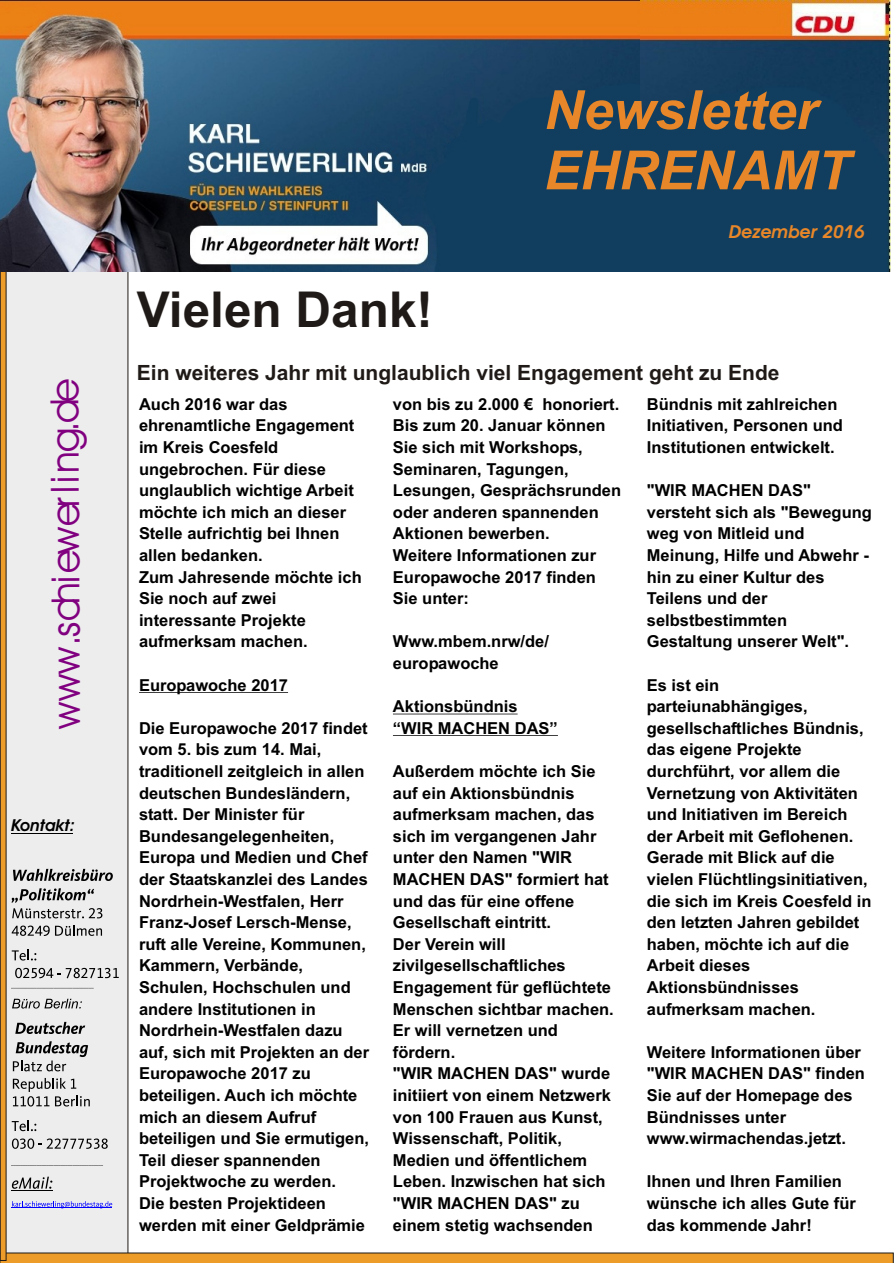
<style>
.page{position:relative;width:894px;height:1263px;background:#fff}
.page>*{position:absolute;margin:0;border:0;box-sizing:border-box;transform-origin:0 0}
.t1{font:italic 700 54px/60.3px "Arial";color:#e88729}
.t2{font:700 49.5px "Arial";color:#1f1a17}
.t3{font:39px "Avant Garde Bk BT";color:#800080}
.t4{font:700 21px "Arial";color:#1f1a17}
.t5{font:italic 700 18px "Avant Garde Bk BT";color:#e88729}
.t6{font:700 16.5px "Arial";color:#000}
.t7{font:italic 700 16.5px "Avant Garde Bk BT";color:#000}
</style>
<div class="page">
<div style="left:0;top:207px;width:128px;height:1049px;background:#ededed"></div>
<svg style="left:842px;top:0;width:52px;height:1263px"></svg>
<svg style="left:0;top:1253px;width:893px;height:10px;background:#e29527"></svg>
<hr style="left:11px;top:833px;width:61px;height:1px;background:#000">
<svg style="left:13px;top:869px;width:100px;height:12px"></svg>
<svg style="left:11px;top:888px;width:91px;height:30px"></svg>
<svg style="left:12px;top:925px;width:90px;height:11px"></svg>
<svg style="left:12px;top:950px;width:24px;height:11px"></svg>
<svg style="left:15px;top:968px;width:104px;height:10px"></svg>
<svg style="left:11px;top:988px;width:83px;height:1px"></svg>
<svg style="left:12px;top:999px;width:70px;height:10px"></svg>
<svg style="left:15px;top:1022px;width:70px;height:12px"></svg>
<svg style="left:13px;top:1041px;width:75px;height:30px"></svg>
<svg style="left:13px;top:1078px;width:77px;height:29px"></svg>
<svg style="left:12px;top:1120px;width:24px;height:11px"></svg>
<svg style="left:12px;top:1139px;width:96px;height:10px"></svg>
<svg style="left:11px;top:1165px;width:92px;height:1px"></svg>
<svg style="left:12px;top:1177px;width:40px;height:12px"></svg>
<hr style="left:11px;top:1191px;width:42px;height:1px;background:#000">
<svg style="left:12px;top:1201px;width:100px;height:7px"></svg>
<hr style="left:11px;top:1208px;width:101px;height:1px;background:#00f">
<hr style="left:139px;top:692px;width:149px;height:1px;background:#000">
<hr style="left:393px;top:714px;width:125px;height:1px;background:#000">
<hr style="left:393px;top:735px;width:165px;height:1px;background:#000">
<svg style="left:0;top:271px;width:6px;height:990px;background:#c48226"></svg>
<img style="left:0;top:1px;width:640px;height:270px">
<img style="left:640px;top:0;width:250px;height:271px">
<h3 class="t3" style="left:50px;top:729px;width:352px;rotate:-90deg">www.sch ei werl ni gd. e</h3>
<p class="t7" style="left:11px;top:819px;width:65px">Kontakt:</p>
<h1 class="t1" style="left:544px;top:85px;width:308px">Newsletter<br>EHRENAMT</h1>
<p class="t5" style="left:729px;top:224px;width:137px">Dezember 2016</p>
<h2 class="t2" style="left:137px;top:291px;width:298px">Vielen Dank!</h2>
<p class="t4" style="left:137px;top:365px;width:644px">Ein weiteres Jahr mit unglaublich viel Engagement geht zu Ende</p>
<p class="t6" style="left:139px;top:398px;width:150px">Auch 2016 war das</p>
<p class="t6" style="left:393px;top:398px;width:228px">von bis zu 2.000 € honoriert.</p>
<p class="t6" style="left:647px;top:398px;width:192px">Bündnis mit zahlreichen</p>
<p class="t6" style="left:139px;top:419px;width:217px">ehrenamtliche Engagement</p>
<p class="t6" style="left:393px;top:419px;width:214px">Bis zum 20. Januar können</p>
<p class="t6" style="left:647px;top:419px;width:198px">Initiativen, Personen und</p>
<p class="t6" style="left:139px;top:441px;width:141px">im Kreis Coesfeld</p>
<p class="t6" style="left:393px;top:441px;width:191px">Sie sich mit Workshops,</p>
<p class="t6" style="left:647px;top:441px;width:189px">Institutionen entwickelt.</p>
<p class="t6" style="left:139px;top:463px;width:188px">ungebrochen. Für diese</p>
<p class="t6" style="left:393px;top:463px;width:177px">Seminaren, Tagungen,</p>
<p class="t6" style="left:139px;top:484px;width:216px">unglaublich wichtige Arbeit</p>
<p class="t6" style="left:393px;top:484px;width:230px">Lesungen, Gesprächsrunden</p>
<p class="t6" style="left:647px;top:484px;width:166px">"WIR MACHEN DAS"</p>
<p class="t6" style="left:139px;top:506px;width:209px">möchte ich mich an dieser</p>
<p class="t6" style="left:393px;top:506px;width:207px">oder anderen spannenden</p>
<p class="t6" style="left:647px;top:506px;width:227px">versteht sich als "Bewegung</p>
<p class="t6" style="left:139px;top:527px;width:202px">Stelle aufrichtig bei Ihnen</p>
<p class="t6" style="left:393px;top:527px;width:158px">Aktionen bewerben.</p>
<p class="t6" style="left:647px;top:527px;width:159px">weg von Mitleid und</p>
<p class="t6" style="left:139px;top:549px;width:125px">allen bedanken.</p>
<p class="t6" style="left:393px;top:549px;width:205px">Weitere Informationen zur</p>
<p class="t6" style="left:647px;top:549px;width:224px">Meinung, Hilfe und Abwehr -</p>
<p class="t6" style="left:139px;top:571px;width:224px">Zum Jahresende möchte ich</p>
<p class="t6" style="left:393px;top:571px;width:205px">Europawoche 2017 finden</p>
<p class="t6" style="left:647px;top:571px;width:179px">hin zu einer Kultur des</p>
<p class="t6" style="left:139px;top:592px;width:139px">Sie noch auf zwei</p>
<p class="t6" style="left:393px;top:592px;width:78px">Sie unter:</p>
<p class="t6" style="left:647px;top:592px;width:122px">Teilens und der</p>
<p class="t6" style="left:139px;top:614px;width:168px">interessante Projekte</p>
<p class="t6" style="left:647px;top:614px;width:142px">selbstbestimmten</p>
<p class="t6" style="left:139px;top:635px;width:170px">aufmerksam machen.</p>
<p class="t6" style="left:393px;top:635px;width:158px">Www.mbem.nrw/de/</p>
<p class="t6" style="left:647px;top:635px;width:204px">Gestaltung unserer Welt".</p>
<p class="t6" style="left:393px;top:657px;width:107px">europawoche</p>
<p class="t6" style="left:139px;top:679px;width:150px">Europawoche 2017</p>
<p class="t6" style="left:647px;top:679px;width:74px">Es ist ein</p>
<p class="t6" style="left:393px;top:700px;width:126px">Aktionsbündnis</p>
<p class="t6" style="left:647px;top:700px;width:162px">parteiunabhängiges,</p>
<p class="t6" style="left:139px;top:722px;width:230px">Die Europawoche 2017 findet</p>
<p class="t6" style="left:393px;top:722px;width:166px">“WIR MACHEN DAS”</p>
<p class="t6" style="left:647px;top:722px;width:218px">gesellschaftliches Bündnis,</p>
<p class="t6" style="left:139px;top:743px;width:184px">vom 5. bis zum 14. Mai,</p>
<p class="t6" style="left:647px;top:743px;width:156px">das eigene Projekte</p>
<p class="t6" style="left:139px;top:765px;width:227px">traditionell zeitgleich in allen</p>
<p class="t6" style="left:393px;top:765px;width:204px">Außerdem möchte ich Sie</p>
<p class="t6" style="left:647px;top:765px;width:195px">durchführt, vor allem die</p>
<p class="t6" style="left:139px;top:787px;width:213px">deutschen Bundesländern,</p>
<p class="t6" style="left:393px;top:787px;width:183px">auf ein Aktionsbündnis</p>
<p class="t6" style="left:647px;top:787px;width:213px">Vernetzung von Aktivitäten</p>
<p class="t6" style="left:139px;top:808px;width:167px">statt. Der Minister für</p>
<p class="t6" style="left:393px;top:808px;width:203px">aufmerksam machen, das</p>
<p class="t6" style="left:647px;top:808px;width:202px">und Initiativen im Bereich</p>
<p class="t6" style="left:139px;top:830px;width:197px">Bundesangelegenheiten,</p>
<p class="t6" style="left:393px;top:830px;width:205px">sich im vergangenen Jahr</p>
<p class="t6" style="left:647px;top:830px;width:208px">der Arbeit mit Geflohenen.</p>
<p class="t6" style="left:139px;top:851px;width:230px">Europa und Medien und Chef</p>
<p class="t6" style="left:393px;top:851px;width:181px">unter den Namen "WIR</p>
<p class="t6" style="left:647px;top:851px;width:189px">Gerade mit Blick auf die</p>
<p class="t6" style="left:139px;top:873px;width:230px">der Staatskanzlei des Landes</p>
<p class="t6" style="left:393px;top:873px;width:217px">MACHEN DAS" formiert hat</p>
<p class="t6" style="left:647px;top:873px;width:222px">vielen Flüchtlingsinitiativen,</p>
<p class="t6" style="left:139px;top:895px;width:206px">Nordrhein-Westfalen, Herr</p>
<p class="t6" style="left:393px;top:895px;width:183px">und das für eine offene</p>
<p class="t6" style="left:647px;top:895px;width:226px">die sich im Kreis Coesfeld in</p>
<p class="t6" style="left:139px;top:916px;width:214px">Franz-Josef Lersch-Mense,</p>
<p class="t6" style="left:393px;top:916px;width:160px">Gesellschaft eintritt.</p>
<p class="t6" style="left:647px;top:916px;width:214px">den letzten Jahren gebildet</p>
<p class="t6" style="left:139px;top:938px;width:228px">ruft alle Vereine, Kommunen,</p>
<p class="t6" style="left:393px;top:938px;width:114px">Der Verein will</p>
<p class="t6" style="left:647px;top:938px;width:204px">haben, möchte ich auf die</p>
<p class="t6" style="left:139px;top:959px;width:166px">Kammern, Verbände,</p>
<p class="t6" style="left:393px;top:959px;width:174px">zivilgesellschaftliches</p>
<p class="t6" style="left:647px;top:959px;width:105px">Arbeit dieses</p>
<p class="t6" style="left:139px;top:981px;width:213px">Schulen, Hochschulen und</p>
<p class="t6" style="left:393px;top:981px;width:220px">Engagement für geflüchtete</p>
<p class="t6" style="left:647px;top:981px;width:154px">Aktionsbündnisses</p>
<p class="t6" style="left:139px;top:1003px;width:178px">andere Institutionen in</p>
<p class="t6" style="left:393px;top:1003px;width:222px">Menschen sichtbar machen.</p>
<p class="t6" style="left:647px;top:1003px;width:170px">aufmerksam machen.</p>
<p class="t6" style="left:139px;top:1024px;width:205px">Nordrhein-Westfalen dazu</p>
<p class="t6" style="left:393px;top:1024px;width:166px">Er will vernetzen und</p>
<p class="t6" style="left:139px;top:1046px;width:232px">auf, sich mit Projekten an der</p>
<p class="t6" style="left:393px;top:1046px;width:64px">fördern.</p>
<p class="t6" style="left:647px;top:1046px;width:216px">Weitere Informationen über</p>
<p class="t6" style="left:139px;top:1067px;width:173px">Europawoche 2017 zu</p>
<p class="t6" style="left:393px;top:1067px;width:219px">"WIR MACHEN DAS" wurde</p>
<p class="t6" style="left:647px;top:1067px;width:220px">"WIR MACHEN DAS" finden</p>
<p class="t6" style="left:139px;top:1089px;width:220px">beteiligen. Auch ich möchte</p>
<p class="t6" style="left:393px;top:1089px;width:220px">initiiert von einem Netzwerk</p>
<p class="t6" style="left:647px;top:1089px;width:207px">Sie auf der Homepage des</p>
<p class="t6" style="left:139px;top:1111px;width:179px">mich an diesem Aufruf</p>
<p class="t6" style="left:393px;top:1111px;width:211px">von 100 Frauen aus Kunst,</p>
<p class="t6" style="left:647px;top:1111px;width:141px">Bündnisses unter</p>
<p class="t6" style="left:139px;top:1132px;width:232px">beteiligen und Sie ermutigen,</p>
<p class="t6" style="left:393px;top:1132px;width:171px">Wissenschaft, Politik,</p>
<p class="t6" style="left:647px;top:1132px;width:201px">www.wirmachendas.jetzt.</p>
<p class="t6" style="left:139px;top:1154px;width:183px">Teil dieser spannenden</p>
<p class="t6" style="left:393px;top:1154px;width:196px">Medien und öffentlichem</p>
<p class="t6" style="left:139px;top:1175px;width:199px">Projektwoche zu werden.</p>
<p class="t6" style="left:393px;top:1175px;width:214px">Leben. Inzwischen hat sich</p>
<p class="t6" style="left:647px;top:1175px;width:197px">Ihnen und Ihren Familien</p>
<p class="t6" style="left:139px;top:1197px;width:188px">Die besten Projektideen</p>
<p class="t6" style="left:393px;top:1197px;width:188px">"WIR MACHEN DAS" zu</p>
<p class="t6" style="left:647px;top:1197px;width:210px">wünsche ich alles Gute für</p>
<p class="t6" style="left:139px;top:1219px;width:228px">werden mit einer Geldprämie</p>
<p class="t6" style="left:393px;top:1219px;width:201px">einem stetig wachsenden</p>
<p class="t6" style="left:647px;top:1219px;width:166px">das kommende Jahr!</p>
</div>
